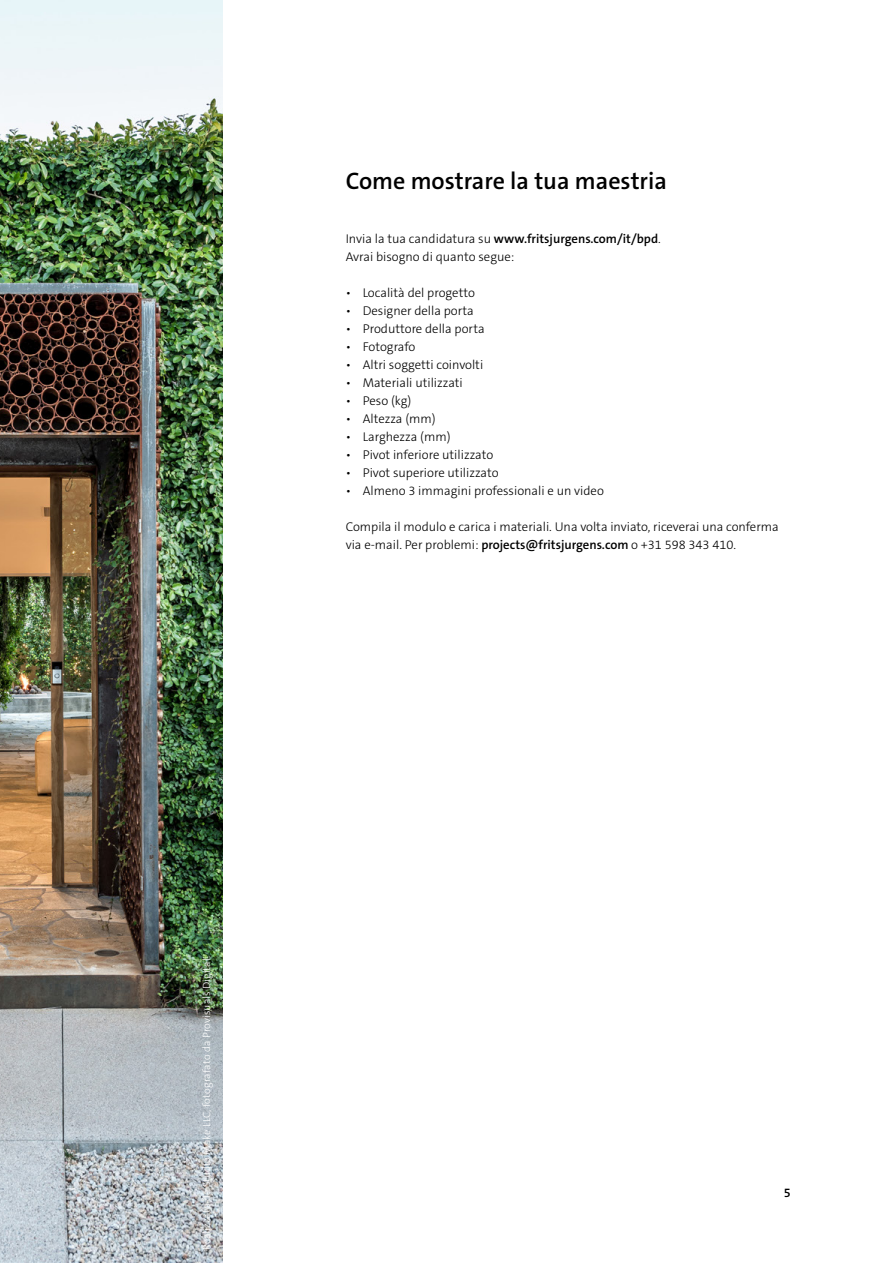
<style>
.page{position:relative;width:893px;height:1263px;background:#fff}
.page>*{position:absolute;margin:0;border:0;box-sizing:border-box;transform-origin:0 0}
.t1{font:600 24px "The Sans C5";color:#000}
.t2{font:300 12.75px/18px "The Sans C5";color:#000}
.t3{font:600 12.75px "The Sans C5";color:#000}
.t4{font:300 10.5px "The Sans C5";letter-spacing:.01em;color:#fff}
.s1{font-weight:600}
</style>
<div class="page">
<img style="left:0;top:0;width:223px;height:1263px">
<h1 class="t1" style="left:346px;top:165px;width:323px">Come mostrare la tua maestria</h1>
<p class="t2" style="left:346px;top:230px;width:317px">Invia la tua candidatura su <span class="s1">www.fritsjurgens.com/it/bpd</span>.<br>Avrai bisogno di quanto segue:</p>
<p class="t2" style="left:346px;top:284px;width:131px">• Località del progetto</p>
<p class="t2" style="left:346px;top:302px;width:130px">• Designer della porta</p>
<p class="t2" style="left:346px;top:320px;width:140px">• Produttore della porta</p>
<p class="t2" style="left:346px;top:338px;width:71px">• Fotografo</p>
<p class="t2" style="left:346px;top:356px;width:139px">• Altri soggetti coinvolti</p>
<p class="t2" style="left:346px;top:374px;width:119px">• Materiali utilizzati</p>
<p class="t2" style="left:346px;top:392px;width:67px">• Peso (kg)</p>
<p class="t2" style="left:346px;top:410px;width:92px">• Altezza (mm)</p>
<p class="t2" style="left:346px;top:428px;width:106px">• Larghezza (mm)</p>
<p class="t2" style="left:346px;top:446px;width:149px">• Pivot inferiore utilizzato</p>
<p class="t2" style="left:346px;top:464px;width:154px">• Pivot superiore utilizzato</p>
<p class="t2" style="left:346px;top:482px;width:260px">• Almeno 3 immagini professionali e un video</p>
<p class="t2" style="left:346px;top:518px;width:435px">Compila il modulo e carica i materiali. Una volta inviato, riceverai una conferma via e-mail. Per problemi: <span class="s1">projects@fritsjurgens.com</span> o +31 598 343 410.</p>
<p class="t4" style="left:200px;top:1250px;width:296px;rotate:-90deg">Realizzato da Studio Make LLC, fotografato da Provisuals Digital.</p>
<p class="t3" style="left:784px;top:1184px;width:9px">5</p>
</div>
